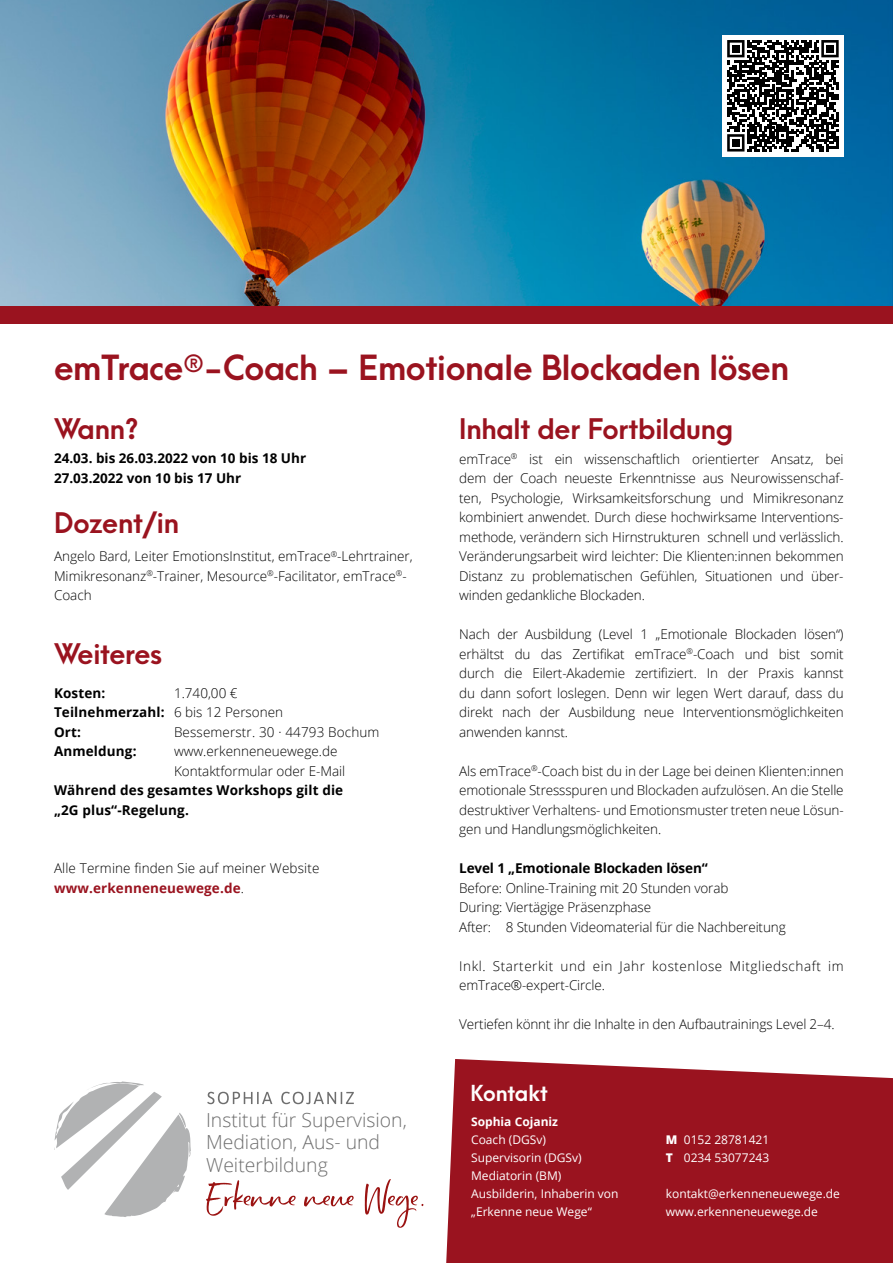
<style>
.page{position:relative;width:893px;height:1263px;background:#fff}
.page>*{position:absolute;margin:0;border:0;box-sizing:border-box;transform-origin:0 0}
.t1{font:700 33px "Arca Majora 3";letter-spacing:-.01em;color:#9a131f}
.t2{font:700 27px "Arca Majora 3";letter-spacing:-.01em;color:#9a131f}
.t3{font:700 21px "Arca Majora 3";color:#fff}
.t4{font:300 19.35px/22.6px "Open Sans";color:#6e6e6e}
.t5{font:300 13.5px/19.5px "Open Sans";letter-spacing:-.01em;color:#000}
.t6{font:700 13.5px/19.5px "Open Sans";color:#000}
.t7{font:300 13.5px/19.5px "Open Sans";letter-spacing:.01em;color:#000}
.t8{font:300 13.5px/19.5px "Open Sans";letter-spacing:.04em;color:#000}
.t9{font:12px/18px "Open Sans";color:#fff}
.t10{font:700 12px "Open Sans";color:#fff}
.s1{font-weight:700}
.s2{font-weight:700;color:#9a131f}
.s3{font-weight:800}
</style>
<div class="page">
<img style="left:0;top:0;width:893px;height:306px">
<div style="left:0;top:306px;width:893px;height:17px;background:#9a131f"></div>
<div style="left:722px;top:35px;width:122px;height:121px;background:#fff"></div>
<svg style="left:727px;top:40px;width:112px;height:112px"></svg>
<div style="left:732px;top:45px;width:8px;height:7px;background:#000"></div>
<div style="left:826px;top:45px;width:8px;height:7px;background:#000"></div>
<div style="left:732px;top:139px;width:8px;height:8px;background:#000"></div>
<div style="left:446px;top:1059px;width:447px;height:204px;background:#9a131f"></div>
<svg style="left:207px;top:1092px;width:65px;height:12px"></svg>
<svg style="left:281px;top:1092px;width:73px;height:12px"></svg>
<svg style="left:206px;top:1180px;width:90px;height:36px"></svg>
<svg style="left:304px;top:1196px;width:50px;height:10px"></svg>
<svg style="left:365px;top:1179px;width:58px;height:49px"></svg>
<svg style="left:54px;top:1081px;width:137px;height:136px"></svg>
<h1 class="t1" style="left:54px;top:338px;width:737px">emTrace®-Coach – Emotionale Blockaden lösen</h1>
<h2 class="t2" style="left:54px;top:405px;width:86px">Wann?</h2>
<h2 class="t2" style="left:459px;top:405px;width:276px">Inhalt der Fortbildung</h2>
<p class="t6" style="left:54px;top:448px;width:254px">24.03. bis 26.03.2022 von 10 bis 18 Uhr<br>27.03.2022 von 10 bis 17 Uhr</p>
<h2 class="t2" style="left:54px;top:499px;width:127px">Dozent/in</h2>
<p class="t5" style="left:54px;top:546px;width:360px">Angelo Bard, Leiter EmotionsInstitut, emTrace<sup>®</sup>-Lehrtrainer,<br>Mimikresonanz<sup>®</sup>-Trainer, Mesource<sup>®</sup>-Facilitator, emTrace<sup>®</sup>-<br>Coach</p>
<h2 class="t2" style="left:54px;top:630px;width:110px">Weiteres</h2>
<p class="t5" style="left:54px;top:682px;width:231px;text-indent:120px">1.740,00 €<br><span class="s1">Teilnehmerzahl:</span> 6 bis 12 Personen<br><span class="s1">Ort:</span></p>
<p class="t6" style="left:54px;top:683px;width:53px">Kosten:</p>
<p class="t7" style="left:174px;top:721px;width:207px">Bessemerstr. 30 · 44793 Bochum</p>
<p class="t6" style="left:54px;top:741px;width:84px">Anmeldung:</p>
<p class="t5" style="left:174px;top:741px;width:173px">www.erkenneneuewege.de<br>Kontaktformular oder E-Mail</p>
<p class="t6" style="left:54px;top:780px;width:291px">Während des gesamtes Workshops gilt die „2G plus“-Regelung.</p>
<p class="t7" style="left:54px;top:858px;width:267px">Alle Termine finden Sie auf meiner Website <span class="s2">www.erkenneneuewege.de</span>.</p>
<h3 class="t4" style="left:206px;top:1108px;width:202px">Institut für Supervision,<br>Mediation, Aus- und<br>Weiterbildung</h3>
<p class="t5" style="left:459px;top:448px;width:386px;text-align:justify">emTrace<sup>®</sup> ist ein wissenschaftlich orientierter Ansatz, bei dem der Coach neueste Erkenntnisse aus Neurowissenschaf&shy;ten, Psychologie, Wirksamkeitsforschung und Mimikresonanz kombiniert anwendet. Durch diese hochwirksame Interventions&shy;methode, verändern sich Hirnstrukturen schnell und verlässlich.<br>Veränderungsarbeit wird leichter: Die Klienten:innen bekommen Distanz zu problematischen Gefühlen, Situationen und über&shy;winden gedankliche Blockaden.</p>
<p class="t5" style="left:459px;top:624px;width:386px;text-align:justify">Nach der Ausbildung (Level 1 „Emotionale Blockaden lösen“) erhältst du das Zertifikat emTrace<sup>®</sup>-Coach und bist somit durch die Eilert-Akademie zertifiziert. In der Praxis kannst du dann sofort loslegen. Denn wir legen Wert darauf, dass du direkt nach der Ausbildung neue Interventionsmöglichkeiten anwenden kannst.</p>
<p class="t5" style="left:459px;top:760px;width:386px;text-align:justify">Als emTrace<sup>®</sup>-Coach bist du in der Lage bei deinen Klienten:innen emotionale Stressspuren und Blockaden aufzulösen. An die Stelle destruktiver Verhaltens- und Emotionsmuster treten neue Lösun&shy;gen und Handlungsmöglichkeiten.</p>
<p class="t6" style="left:459px;top:858px;width:250px">Level 1 „Emotionale Blockaden lösen“</p>
<p class="t5" style="left:459px;top:877px;width:328px">Before: Online-Training mit 20 Stunden vorab<br>During: Viertägige Präsenzphase<br>After: 8 Stunden Videomaterial für die Nachbereitung</p>
<p class="t8" style="left:459px;top:955px;width:386px">Inkl. Starterkit und ein Jahr kostenlose Mitgliedschaft im emTrace®-expert-Circle.</p>
<p class="t5" style="left:459px;top:1014px;width:377px">Vertiefen könnt ihr die Inhalte in den Aufbautrainings Level 2–4.</p>
<h3 class="t3" style="left:470px;top:1074px;width:79px">Kontakt</h3>
<p class="t10" style="left:471px;top:1113px;width:88px">Sophia Cojaniz</p>
<p class="t9" style="left:471px;top:1130px;width:149px">Coach (DGSv)<br>Supervisorin (DGSv)<br>Mediatorin (BM)<br>Ausbilderin, Inhaberin von „Erkenne neue Wege“</p>
<p class="t9" style="left:666px;top:1130px;width:105px"><span class="s3">M</span> 0152 28781421<br><span class="s3">T</span> 0234 53077243</p>
<p class="t9" style="left:666px;top:1184px;width:176px">kontakt@erkenneneuewege.de www.erkenneneuewege.de</p>
</div>
